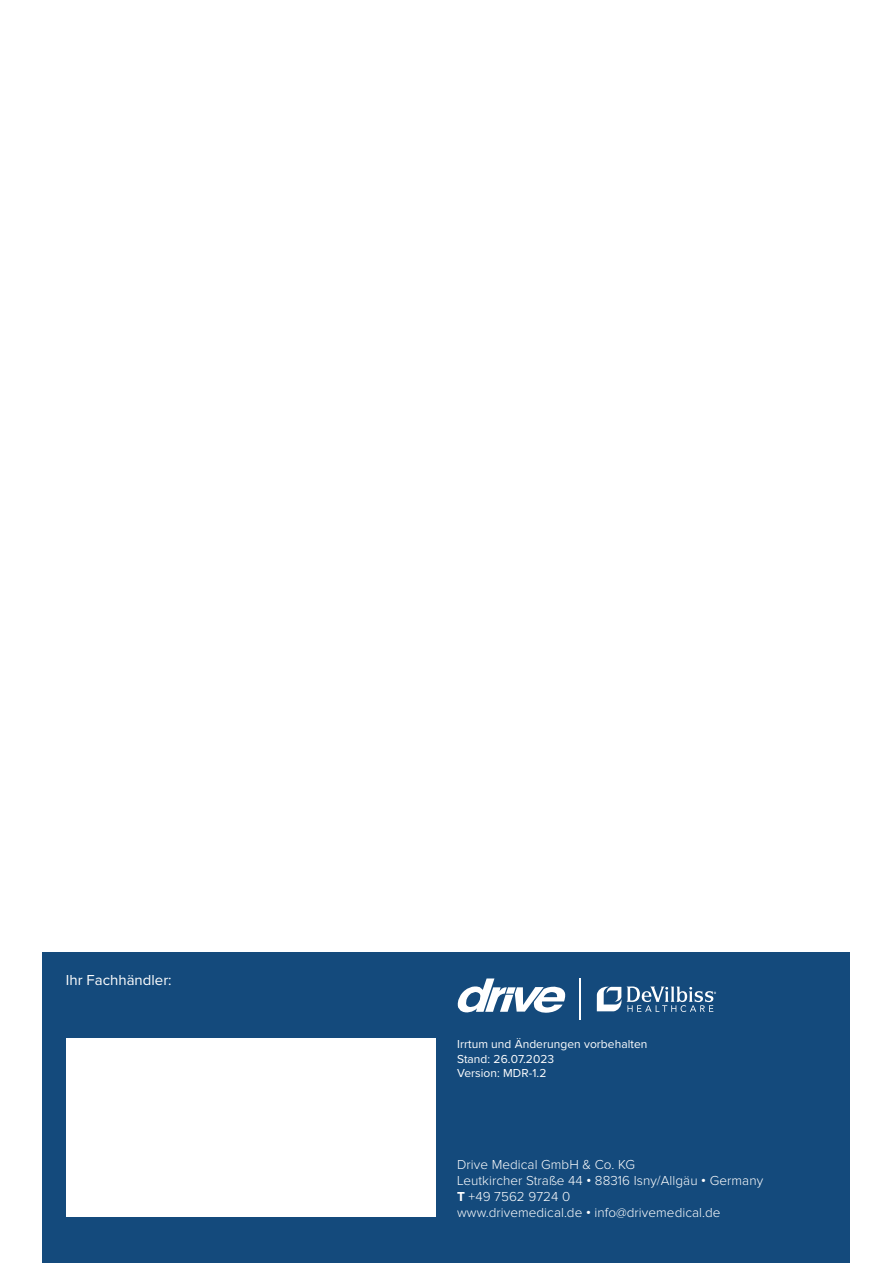
<style>
.page{position:relative;width:893px;height:1263px;background:#fff}
.page>*{position:absolute;margin:0;border:0;box-sizing:border-box;transform-origin:0 0}
.t1{font:15px "Proxima Nova";color:#fff}
.t2{font:300 13.5px/15.9px "Proxima Nova";letter-spacing:.005em;color:#fff}
.t3{font:12px/14.4px "Proxima Nova";letter-spacing:.005em;color:#fff}
.s1{font-weight:700}
</style>
<div class="page">
<div style="left:43px;top:952px;width:807px;height:311px;background:#144a7c"></div>
<div style="left:66px;top:1039px;width:370px;height:178px;background:#fff"></div>
<svg style="left:597px;top:987px;width:24px;height:24px"></svg>
<svg style="left:627px;top:986px;width:89px;height:26px"></svg>
<svg style="left:458px;top:978px;width:108px;height:35px"></svg>
<hr style="left:580px;top:978px;width:1px;height:42px;background:#fff">
<p class="t1" style="left:66px;top:968px;width:107px">Ihr Fachhändler:</p>
<p class="t3" style="left:457px;top:1036px;width:192px">Irrtum und Änderungen vorbehalten<br>Stand: 26.07.2023<br>Version: MDR-1.2</p>
<p class="t2" style="left:457px;top:1157px;width:308px">Drive Medical GmbH &amp; Co. KG<br>Leutkircher Straße 44 <span class="s1">•</span> 88316 Isny/Allgäu <span class="s1">•</span> Germany <span class="s1">T</span> +49 7562 9724 0<br>www.drivemedical.de <span class="s1">•</span> info@drivemedical.de</p>
</div>
